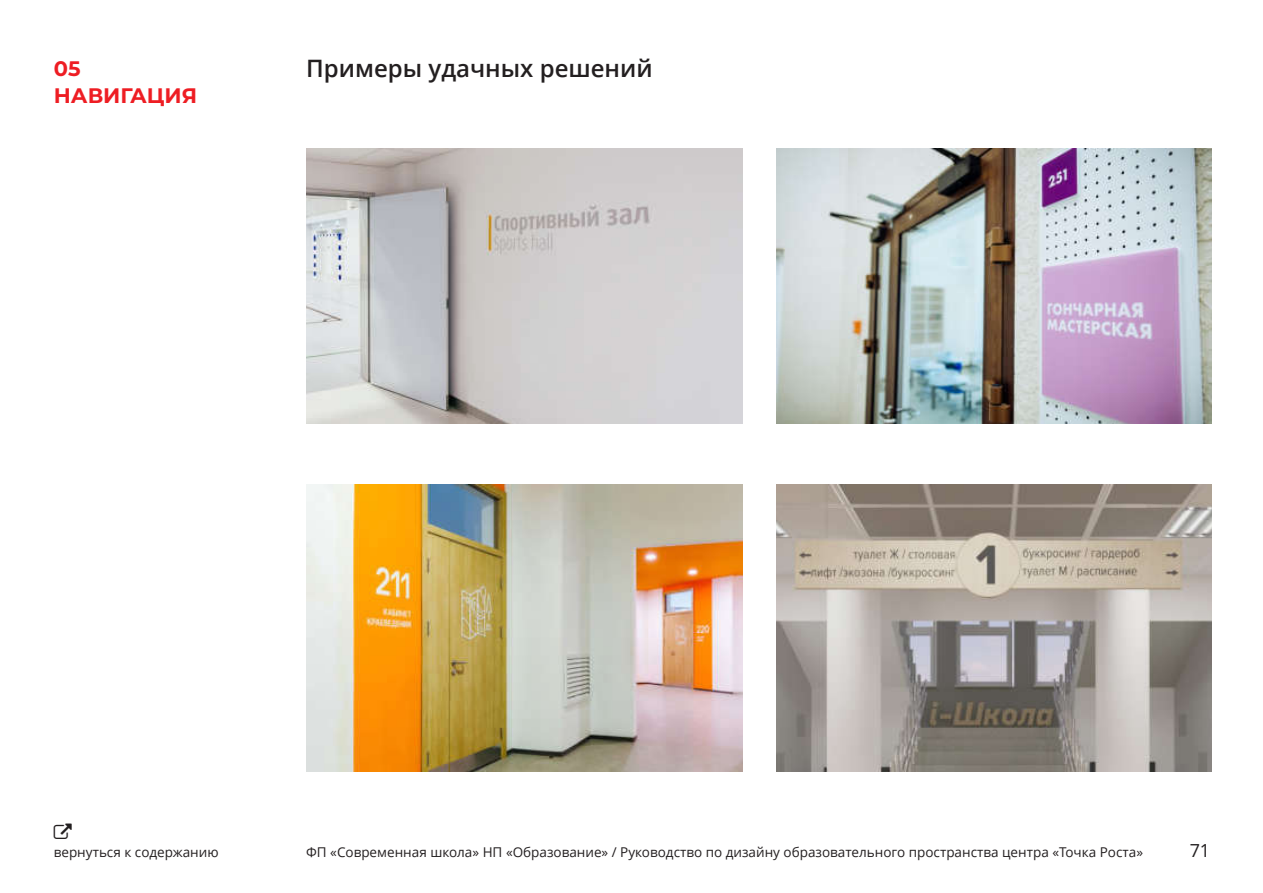
<style>
.page{position:relative;width:1263px;height:893px;background:#fff}
.page>*{position:absolute;margin:0;border:0;box-sizing:border-box;transform-origin:0 0}
.t1{font:600 24px "Open Sans";color:#231f20}
.t2{font:700 21px/27px "Montserrat";color:#ee1d23}
.t3{font:18px "Open Sans";color:#231f20}
.t4{font:13.5px "Open Sans";color:#231f20}
</style>
<div class="page">
<img style="left:306px;top:149px;width:436px;height:275px">
<img style="left:776px;top:149px;width:436px;height:275px">
<img style="left:306px;top:485px;width:436px;height:286px">
<img style="left:776px;top:485px;width:436px;height:286px">
<h2 class="t2" style="left:54px;top:57px;width:145px">05<br>НАВИГАЦИЯ</h2>
<h1 class="t1" style="left:306px;top:51px;width:348px">Примеры удачных решений</h1>
<p class="t4" style="left:54px;top:843px;width:166px">вернуться к содержанию</p>
<p class="t4" style="left:306px;top:843px;width:838px">ФП «Современная школа» НП «Образование» / Руководство по дизайну образовательного пространства центра «Точка Роста»</p>
<h3 class="t3" style="left:1190px;top:840px;width:22px">71</h3>
</div>
